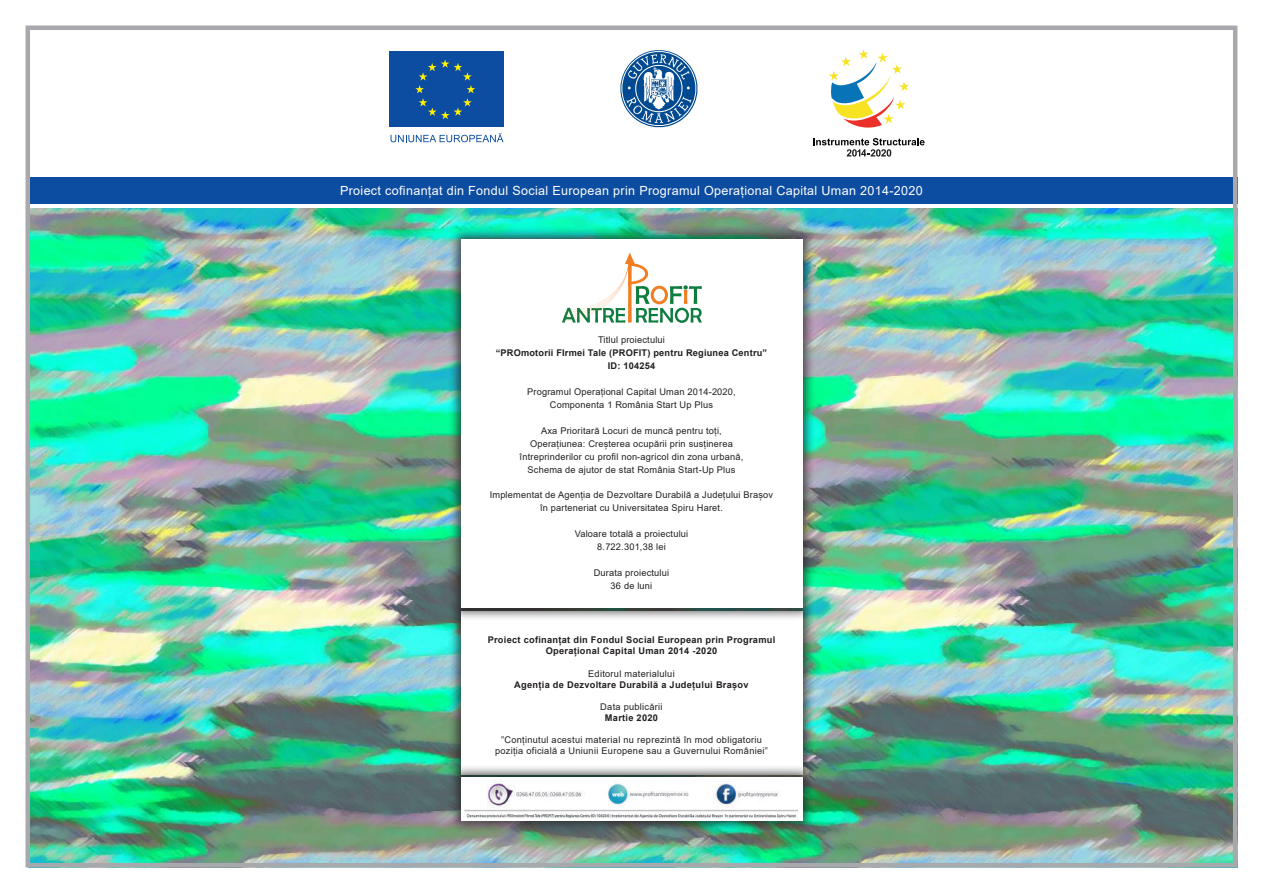
<style>
.page{position:relative;width:1263px;height:893px;background:#fff}
.page>*{position:absolute;margin:0;border:0;box-sizing:border-box;transform-origin:0 0}
.t1{font:12.6px "Arial";letter-spacing:.025em;color:#fff}
.t2{font:9.3px/12.9px "Arial";letter-spacing:.02em;color:#231f20;text-align:center}
.t3{font:700 9.3px/12.9px "Arial";letter-spacing:.03em;color:#231f20;text-align:center}
</style>
<div class="page">
<img style="left:31px;top:208px;width:1201px;height:654px">
<svg style="left:829px;top:49px;width:80px;height:79px"></svg>
<svg style="left:813px;top:138px;width:111px;height:19px"></svg>
<div style="left:389px;top:51px;width:115px;height:76px;background:#0d4da1"></div>
<svg style="left:415px;top:59px;width:60px;height:60px"></svg>
<svg style="left:391px;top:133px;width:113px;height:9px"></svg>
<svg style="left:620px;top:50px;width:78px;height:78px"></svg>
<div style="left:29px;top:177px;width:1208px;height:27px;background:#0d4da1"></div>
<div style="left:26px;top:26px;width:1211px;height:841px;border:4px solid #a8a9ad"></div>
<div style="left:447px;top:598px;width:368px;height:190px;background:#231f20;opacity:.75"></div>
<div style="left:461px;top:611px;width:341px;height:164px;background:#fff"></div>
<div style="left:447px;top:226px;width:368px;height:395px;background:#231f20;opacity:.75"></div>
<div style="left:461px;top:239px;width:341px;height:369px;background:#fff"></div>
<svg style="left:562px;top:253px;width:139px;height:69px"></svg>
<div style="left:447px;top:764px;width:368px;height:70px;background:#231f20;opacity:.75"></div>
<svg style="left:461px;top:777px;width:341px;height:44px"></svg>
<img style="left:465px;top:779px;width:333px;height:38px">
<h1 class="t1" style="left:340px;top:182px;width:584px">Proiect cofinanțat din Fondul Social European prin Programul Operațional Capital Uman 2014-2020</h1>
<p class="t2" style="left:598px;top:334px;width:68px">Titlul proiectului</p>
<p class="t3" style="left:496px;top:347px;width:273px">“PROmotorii FIrmei Tale (PROFIT) pentru Regiunea Centru”<br>ID: 104254</p>
<p class="t2" style="left:527px;top:385px;width:210px">Programul Operațional Capital Uman 2014-2020,<br>Componenta 1 România Start Up Plus</p>
<p class="t2" style="left:520px;top:424px;width:225px">Axa Prioritară Locuri de muncă pentru toți, Operațiunea: Creșterea ocupării prin susținerea întreprinderilor cu profil non-agricol din zona urbană, Schema de ajutor de stat România Start-Up Plus</p>
<p class="t2" style="left:490px;top:489px;width:285px">Implementat de Agenția de Dezvoltare Durabilă a Județului Brașov în parteneriat cu Universitatea Spiru Haret.</p>
<p class="t2" style="left:575px;top:527px;width:115px">Valoare totală a proiectului<br>8.722.301,38 lei</p>
<p class="t2" style="left:594px;top:566px;width:77px">Durata proiectului<br>36 de luni</p>
<p class="t3" style="left:488px;top:635px;width:289px;line-height:11.1px">Proiect cofinanțat din Fondul Social European prin Programul<br>Operațional Capital Uman 2014 -2020</p>
<p class="t2" style="left:588px;top:667px;width:88px">Editorul materialului</p>
<p class="t3" style="left:514px;top:678px;width:236px">Agenția de Dezvoltare Durabilă a Județului Brașov</p>
<p class="t2" style="left:600px;top:700px;width:64px">Data publicării</p>
<p class="t3" style="left:605px;top:711px;width:55px">Martie 2020</p>
<p class="t2" style="left:495px;top:734px;width:274px;line-height:11.1px">”Conținutul acestui material nu reprezintă în mod obligatoriu poziția oficială a Uniunii Europene sau a Guvernului României”</p>
</div>
